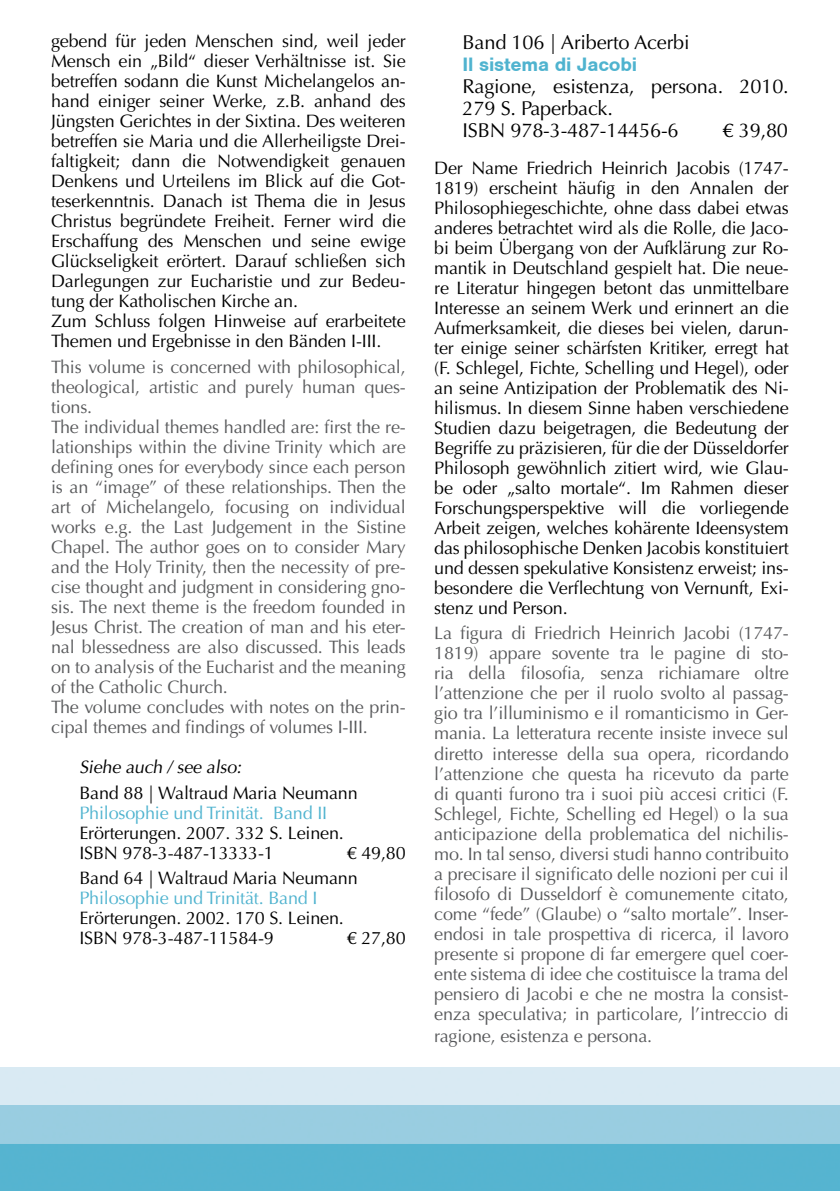
<style>
.page{position:relative;width:840px;height:1191px;background:#fff}
.page>*{position:absolute;margin:0;border:0;box-sizing:border-box;transform-origin:0 0}
.t1{font:20px/22px "Optima LT";letter-spacing:-.01em;color:#000}
.t2{font:20px "Balt Hlv";letter-spacing:-.01em;color:#4fb3cf}
.t3{font:18px/20px "Optima LT";letter-spacing:-.01em;color:#000}
.t4{font:18px/20px "Optima LT";letter-spacing:-.01em;color:#58595b}
.t5{font:18px "Optima LT";letter-spacing:-.01em;color:#4fb3cf}
</style>
<div class="page">
<img style="left:0;top:1104px;width:839px;height:87px">
<div style="left:0;top:1067px;width:839px;height:37px;background:#d9eaf3"></div>
<p class="t3" style="left:51px;top:31px;width:356px">gebend für jeden Menschen sind, weil jeder Mensch ein „Bild“ dieser Verhältnisse ist. Sie betreffen sodann die Kunst Michelangelos an&shy;hand einiger seiner Werke, z.B. anhand des Jüngsten Gerichtes in der Sixtina. Des weiteren betreffen sie Maria und die Allerheiligste Drei&shy;faltigkeit; dann die Notwendigkeit genauen Denkens und Urteilens im Blick auf die Got&shy;teserkenntnis. Danach ist Thema die in Jesus Christus begründete Freiheit. Ferner wird die Erschaffung des Menschen und seine ewige Glückseligkeit erörtert. Darauf schließen sich Darlegungen zur Eucharistie und zur Bedeu&shy;tung der Katholischen Kirche an.<br>Zum Schluss folgen Hinweise auf erarbeitete Themen und Ergebnisse in den Bänden I-III.</p>
<p class="t4" style="left:51px;top:357px;width:356px">This volume is concerned with philosophical, theological, artistic and purely human ques&shy;tions.<br>The individual themes handled are: first the re&shy;lationships within the divine Trinity which are defining ones for everybody since each person is an “image” of these relationships. Then the art of Michelangelo, focusing on individual works e.g. the Last Judgement in the Sistine Chapel. The author goes on to consider Mary and the Holy Trinity, then the necessity of pre&shy;cise thought and judgment in considering gno&shy;sis. The next theme is the freedom founded in Jesus Christ. The creation of man and his eter&shy;nal blessedness are also discussed. This leads on to analysis of the Eucharist and the meaning of the Catholic Church.<br>The volume concludes with notes on the prin&shy;cipal themes and findings of volumes I-III.</p>
<p class="t3" style="left:79px;top:754px;width:279px;line-height:25.6px">Siehe auch / see also:<br>Band 88 | Waltraud Maria Neumann</p>
<p class="t5" style="left:79px;top:802px;width:249px">Philosophie und Trinität. Band II</p>
<p class="t3" style="left:79px;top:823px;width:266px">Erörterungen. 2007. 332 S. Leinen.<br>ISBN 978-3-487-13333-1</p>
<p class="t3" style="left:79px;top:840px;width:327px;line-height:25.6px;text-indent:267px">€ 49,80<br>Band 64 | Waltraud Maria Neumann</p>
<p class="t5" style="left:79px;top:888px;width:239px">Philosophie und Trinität. Band I</p>
<p class="t3" style="left:79px;top:908px;width:266px">Erörterungen. 2002. 170 S. Leinen.<br>ISBN 978-3-487-11584-9</p>
<p class="t3" style="left:346px;top:928px;width:60px">€ 27,80</p>
<p class="t1" style="left:462px;top:31px;width:228px">Band 106 | Ariberto Acerbi</p>
<p class="t2" style="left:462px;top:53px;width:176px">Il sistema di Jacobi</p>
<p class="t1" style="left:462px;top:75px;width:327px">Ragione, esistenza, persona. 2010.<br>279 S. Paperback.<br>ISBN 978-3-487-14456-6</p>
<p class="t1" style="left:722px;top:119px;width:67px">€ 39,80</p>
<p class="t3" style="left:434px;top:158px;width:356px;text-align:justify">Der Name Friedrich Heinrich Jacobis (1747- 1819) erscheint häufig in den Annalen der Philosophiegeschichte, ohne dass dabei etwas anderes betrachtet wird als die Rolle, die Jaco&shy;bi beim Übergang von der Aufklärung zur Ro&shy;mantik in Deutschland gespielt hat. Die neue&shy;re Literatur hingegen betont das unmittelbare Interesse an seinem Werk und erinnert an die Aufmerksamkeit, die dieses bei vielen, darun&shy;ter einige seiner schärfsten Kritiker, erregt hat (F. Schlegel, Fichte, Schelling und Hegel), oder an seine Antizipation der Problematik des Ni&shy;hilismus. In diesem Sinne haben verschiedene Studien dazu beigetragen, die Bedeutung der Begriffe zu präzisieren, für die der Düsseldorfer Philosoph gewöhnlich zitiert wird, wie Glau&shy;be oder „salto mortale“. Im Rahmen dieser Forschungsperspektive will die vorliegende Arbeit zeigen, welches kohärente Ideensystem das philosophische Denken Jacobis konstituiert und dessen spekulative Konsistenz erweist; ins&shy;besondere die Verflechtung von Vernunft, Exi&shy;stenz und Person.</p>
<p class="t4" style="left:434px;top:623px;width:356px;text-align:justify">La figura di Friedrich Heinrich Jacobi (1747- 1819) appare sovente tra le pagine di sto&shy;ria della filosofia, senza richiamare oltre l’attenzione che per il ruolo svolto al passag&shy;gio tra l’illuminismo e il romanticismo in Ger&shy;mania. La letteratura recente insiste invece sul diretto interesse della sua opera, ricordando l’attenzione che questa ha ricevuto da parte di quanti furono tra i suoi più accesi critici (F.<br>Schlegel, Fichte, Schelling ed Hegel) o la sua anticipazione della problematica del nichilis&shy;mo. In tal senso, diversi studi hanno contribuito a precisare il significato delle nozioni per cui il filosofo di Dusseldorf è comunemente citato, come “fede” (Glaube) o “salto mortale”. Inser&shy;endosi in tale prospettiva di ricerca, il lavoro presente si propone di far emergere quel coer&shy;ente sistema di idee che costituisce la trama del pensiero di Jacobi e che ne mostra la consist&shy;enza speculativa; in particolare, l’intreccio di</p>
<p class="t4" style="left:434px;top:1025px;width:219px">ragione, esistenza e persona.</p>
</div>
